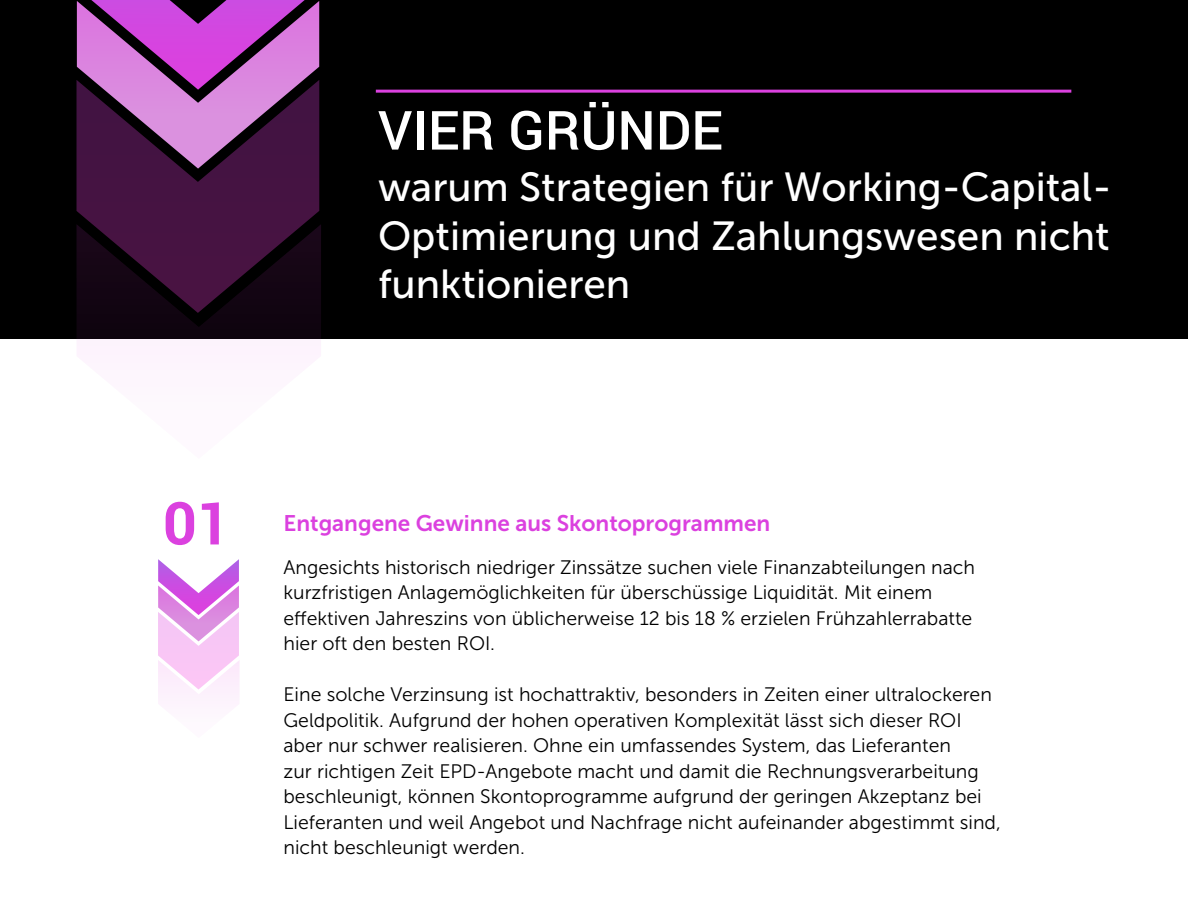
<style>
.page{position:relative;width:1188px;height:918px;background:#fff}
.page>*{position:absolute;margin:0;border:0;box-sizing:border-box;transform-origin:0 0}
.t1{font:700 59.25px "Roboto";color:#db41df}
.t2{font:500 54px "Roboto";color:#fff}
.t3{font:40.5px/48.6px "Museo Sans 500";color:#fff;text-align:justify}
.t4{font:22.5px "Museo Sans 700";color:#db41df}
.t5{font:19.5px/25.5px "Museo Sans 300";color:#000}
</style>
<div class="page">
<div style="left:0;top:0;width:1188px;height:338px;background:#000"></div>
<svg style="left:158px;top:559px;width:82px;height:148px"></svg>
<svg style="left:76px;top:225px;width:245px;height:138px"></svg>
<svg style="left:76px;top:80px;width:243px;height:233px;background:#320d2f"></svg>
<svg style="left:77px;top:0;width:242px;height:169px"></svg>
<hr style="left:376px;top:90px;width:695px;height:3px;background:#db41df">
<h2 class="t2" style="left:378px;top:92px;width:346px">VIER GRÜNDE</h2>
<h3 class="t3" style="left:378px;top:163px;width:735px">warum Strategien für Working-Capital-Optimierung und Zahlungswesen nicht funktionieren</h3>
<h1 class="t1" style="left:163px;top:482px;width:69px">01</h1>
<p class="t4" style="left:284px;top:510px;width:488px">Entgangene Gewinne aus Skontoprogrammen</p>
<p class="t5" style="left:284px;top:555px;width:693px">Angesichts historisch niedriger Zinssätze suchen viele Finanzabteilungen nach kurzfristigen Anlagemöglichkeiten für überschüssige Liquidität. Mit einem effektiven Jahreszins von üblicherweise 12 bis 18 % erzielen Frühzahlerrabatte hier oft den besten ROI.</p>
<p class="t5" style="left:284px;top:682px;width:719px">Eine solche Verzinsung ist hochattraktiv, besonders in Zeiten einer ultralockeren Geldpolitik. Aufgrund der hohen operativen Komplexität lässt sich dieser ROI aber nur schwer realisieren. Ohne ein umfassendes System, das Lieferanten<br>zur richtigen Zeit EPD-Angebote macht und damit die Rechnungsverarbeitung beschleunigt, können Skontoprogramme aufgrund der geringen Akzeptanz bei Lieferanten und weil Angebot und Nachfrage nicht aufeinander abgestimmt sind, nicht beschleunigt werden.</p>
</div>
